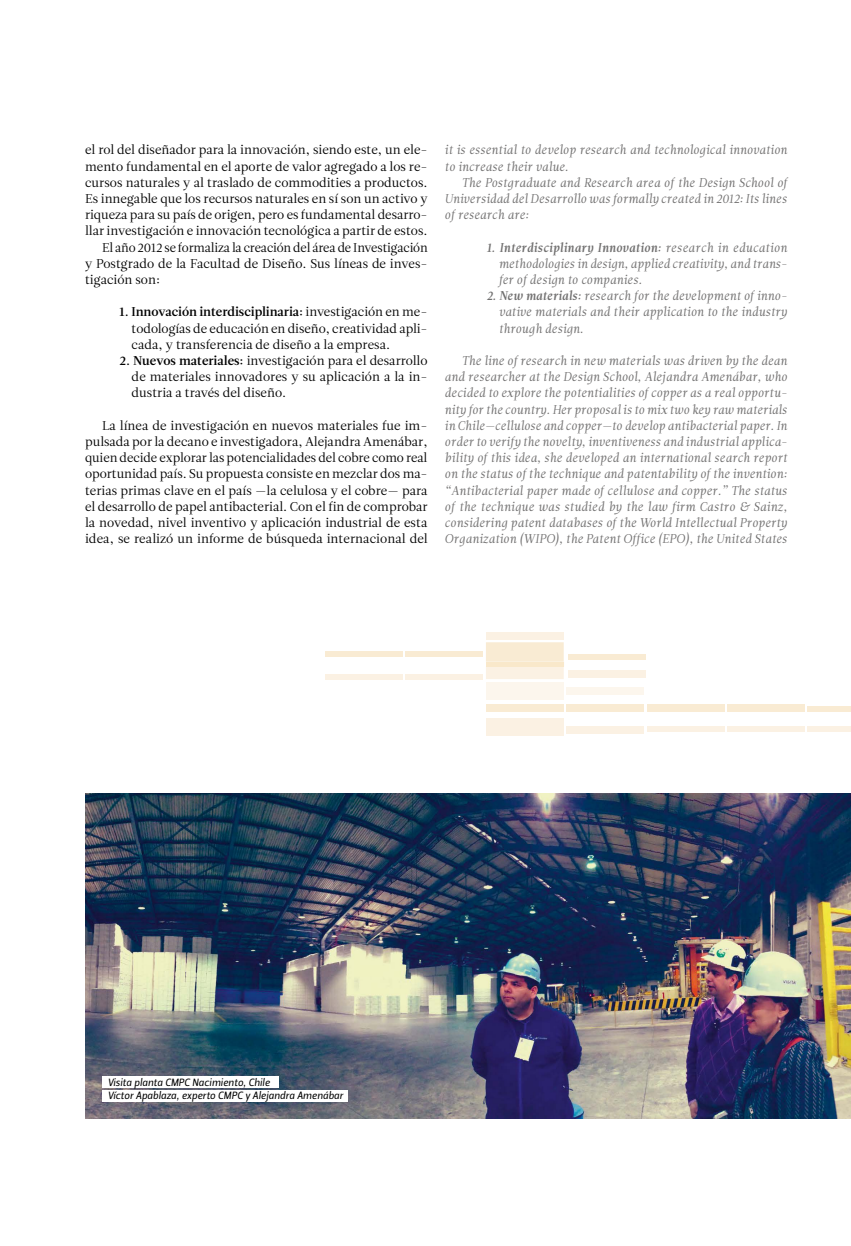
<style>
.page{position:relative;width:851px;height:1246px;background:#fff}
.page>*{position:absolute;margin:0;border:0;box-sizing:border-box;transform-origin:0 0}
.t1{font:12.75px/16.2px "Leitura Italic 1";color:#706f6f;text-align:justify}
.t2{font:12.75px/16.2px "Leitura Roman 1";color:#000;text-align:justify}
.t3{font:12.75px "Leitura Roman 3";color:#000}
.t4{font:12.75px "Leitura Italic 3";letter-spacing:.01em;color:#706f6f}
.t5{font:10.5px/13.5px "Leitura Sans Italic 2";color:#000}
.s1{font-family:"Leitura Roman 1"}
.s2{font-family:"Leitura Roman 3"}
.s3{font-family:"Leitura Italic 1"}
.s4{font-family:"Leitura Italic 3"}
</style>
<div class="page">
<img style="left:85px;top:793px;width:765px;height:325px">
<div style="left:325px;top:652px;width:77px;height:5px;background:#f9ebd3"></div>
<div style="left:325px;top:674px;width:77px;height:5px;background:#fbf1e3"></div>
<div style="left:405px;top:674px;width:78px;height:5px;background:#fbf1e3"></div>
<div style="left:405px;top:652px;width:78px;height:5px;background:#f9ebd3"></div>
<div style="left:567px;top:654px;width:78px;height:6px;background:#f9ebd3"></div>
<div style="left:647px;top:726px;width:77px;height:5px;background:#fbf1e3"></div>
<div style="left:727px;top:726px;width:78px;height:5px;background:#fbf1e3"></div>
<div style="left:807px;top:726px;width:43px;height:5px;background:#fbf1e3"></div>
<div style="left:807px;top:707px;width:43px;height:5px;background:#f9ebd3"></div>
<div style="left:567px;top:670px;width:78px;height:7px;background:#fbf1e3"></div>
<div style="left:486px;top:633px;width:77px;height:7px;background:#fbf1e3"></div>
<div style="left:566px;top:727px;width:78px;height:7px;background:#fbf1e3"></div>
<div style="left:486px;top:682px;width:77px;height:17px;background:#fcf6ed"></div>
<div style="left:486px;top:719px;width:77px;height:17px;background:#fbf1e3"></div>
<svg style="left:486px;top:642px;width:77px;height:37px;background:#f9edd9"></svg>
<div style="left:486px;top:662px;width:77px;height:5px;background:#f9e8ca"></div>
<div style="left:566px;top:687px;width:78px;height:7px;background:#fcf6ed"></div>
<div style="left:486px;top:705px;width:77px;height:7px;background:#f9ebd3"></div>
<div style="left:566px;top:705px;width:78px;height:7px;background:#f9ebd3"></div>
<div style="left:647px;top:705px;width:77px;height:7px;background:#f9ebd3"></div>
<div style="left:727px;top:705px;width:78px;height:7px;background:#f9ebd3"></div>
<div style="left:102px;top:1076px;width:177px;height:12px;background:#fff"></div>
<div style="left:102px;top:1090px;width:246px;height:11px;background:#fff"></div>
<p class="t2" style="left:85px;top:142px;width:344px">el rol del diseñador para la innovación, siendo este, un ele-</p>
<p class="t2" style="left:85px;top:158px;width:344px">mento fundamental en el aporte de valor agregado a los re-</p>
<p class="t2" style="left:85px;top:174px;width:344px">cursos naturales y al traslado de commodities a productos.</p>
<p class="t2" style="left:85px;top:191px;width:344px">Es innegable que los recursos naturales en sí son un activo y</p>
<p class="t2" style="left:85px;top:207px;width:344px">riqueza para su país de origen, pero es fundamental desarro-</p>
<p class="t2" style="left:85px;top:223px;width:344px">llar investigación e innovación tecnológica a partir de estos.</p>
<p class="t2" style="left:102px;top:239px;width:327px">El año 2012 se formaliza la creación del área de Investigación</p>
<p class="t2" style="left:85px;top:255px;width:344px">y Postgrado de la Facultad de Diseño. Sus líneas de inves-</p>
<p class="t2" style="left:85px;top:272px;width:76px">tigación son:</p>
<p class="t3" style="left:120px;top:304px;width:309px">1. Innovación interdisciplinaria: <span class="s1">investigación en me-</span></p>
<p class="t2" style="left:132px;top:320px;width:297px">todologías de educación en diseño, creatividad apli&shy;cada, y transferencia de diseño a la empresa.</p>
<p class="t2" style="left:132px;top:353px;width:297px;text-indent:-12px"><span class="s2">2. Nuevos materiales:</span> investigación para el desarrollo de materiales innovadores y su aplicación a la in&shy;dustria a través del diseño.</p>
<p class="t2" style="left:85px;top:417px;width:344px;text-indent:17px">La línea de investigación en nuevos materiales fue im&shy;pulsada por la decano e investigadora, Alejandra Amenábar, quien decide explorar las potencialidades del cobre como real oportunidad país. Su propuesta consiste en mezclar dos ma&shy;terias primas clave en el país -la celulosa y el cobre- para el desarrollo de papel antibacterial. Con el fin de comprobar la novedad, nivel inventivo y aplicación industrial de esta idea, se realizó un informe de búsqueda internacional del</p>
<p class="t1" style="left:444px;top:142px;width:344px">it is essential to develop research and technological innovation to increase their value.</p>
<p class="t1" style="left:444px;top:174px;width:344px;text-indent:17px">The Postgraduate and Research area of the Design School of Universidad del Desarrollo was formally created in 2012: Its lines of research are:</p>
<p class="t4" style="left:486px;top:240px;width:302px">1. Interdisciplinary Innovation: <span class="s3">research in education</span></p>
<p class="t1" style="left:498px;top:255px;width:290px">methodologies in design, applied creativity, and trans&shy;fer of design to companies.</p>
<p class="t1" style="left:498px;top:288px;width:290px;text-indent:-12px"><span class="s4">2. New materials:</span> research for the development of inno&shy;vative materials and their application to the industry through design.</p>
<p class="t1" style="left:444px;top:353px;width:344px;text-indent:17px">The line of research in new materials was driven by the dean and researcher at the Design School, Alejandra Amenábar, who decided to explore the potentialities of copper as a real opportu&shy;nity for the country. Her proposal is to mix two key raw materials in Chile—cellulose and copper—to develop antibacterial paper. In order to verify the novelty, inventiveness and industrial applica&shy;bility of this idea, she developed an international search report on the status of the technique and patentability of the invention: “Antibacterial paper made of cellulose and copper.” The status of the technique was studied by the law firm Castro &amp; Sainz, considering patent databases of the World Intellectual Property Organization (WIPO), the Patent Office (EPO), the United States</p>
<p class="t5" style="left:108px;top:1075px;width:237px">Visita planta CMPC Nacimiento, Chile<br>Víctor Apablaza, experto CMPC y Alejandra Amenábar</p>
</div>
